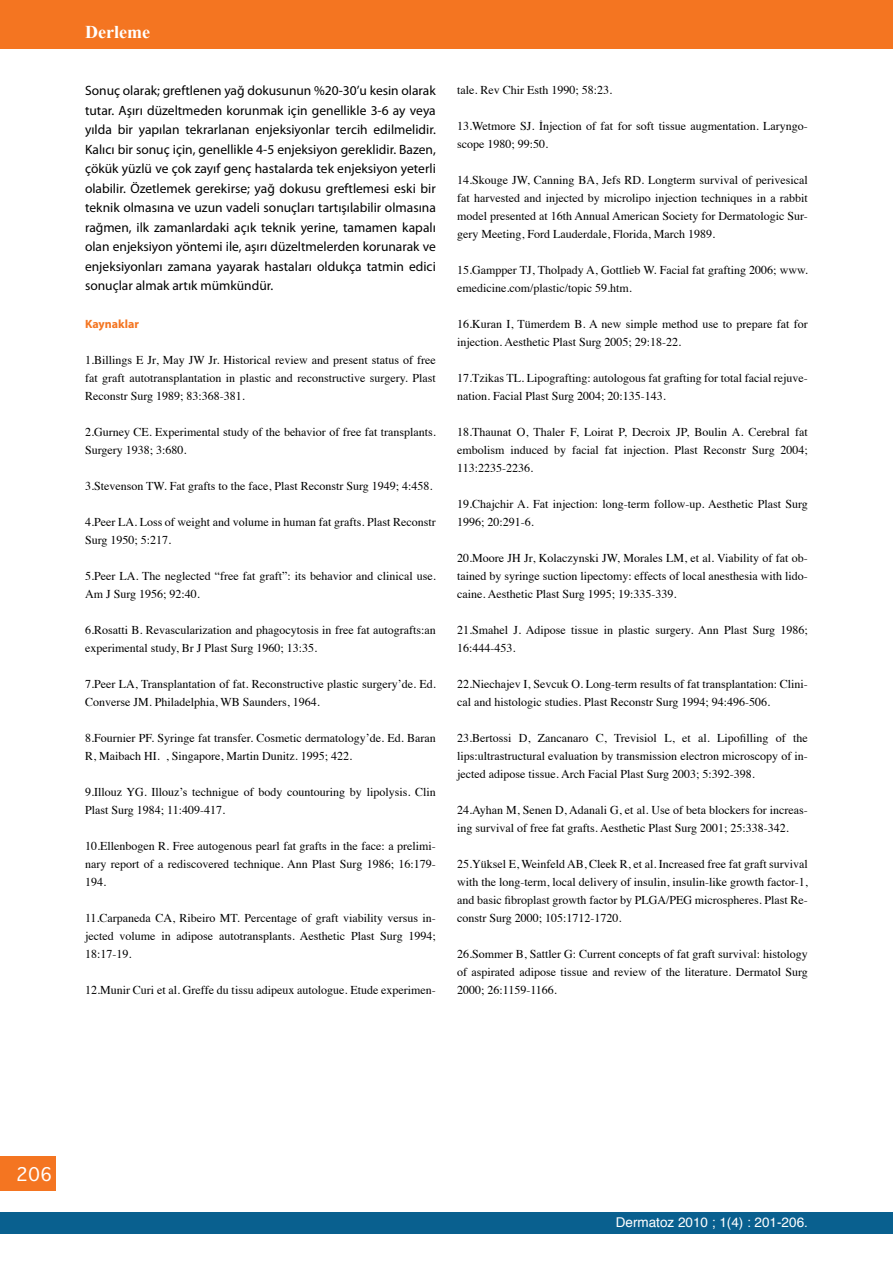
<style>
.page{position:relative;width:893px;height:1263px;background:#fff}
.page>*{position:absolute;margin:0;border:0;box-sizing:border-box;transform-origin:0 0}
.t1{font:700 18px "Times New Roman";color:#fff}
.t2{font:18px "Geneva";color:#fff}
.t3{font:13.5px/19.5px "Myriad Pro";color:#000;text-align:justify}
.t4{font:13.5px "Helvetica";color:#fff}
.t5{font:12px/18px "Times";color:#000}
.t6{font:700 12px "Myriad Pro";color:#f47521}
</style>
<div class="page">
<div style="left:0;top:1157px;width:55px;height:34px;background:#f47521"></div>
<div style="left:0;top:0;width:893px;height:49px;background:#f47521"></div>
<div style="left:0;top:1212px;width:893px;height:21px;background:#09608f"></div>
<h1 class="t1" style="left:85px;top:20px;width:66px">Derleme</h1>
<p class="t3" style="left:85px;top:81px;width:352px">Sonuç olarak; greftlenen yağ dokusunun %20-30’u kesin olarak tutar. Aşırı düzeltmeden korunmak için genellikle 3-6 ay veya yılda bir yapılan tekrarlanan enjeksiyonlar tercih edilmelidir.<br>Kalıcı bir sonuç için, genellikle 4-5 enjeksiyon gereklidir. Bazen, çökük yüzlü ve çok zayıf genç hastalarda tek enjeksiyon yeterli olabilir. Özetlemek gerekirse; yağ dokusu greftlemesi eski bir teknik olmasına ve uzun vadeli sonuçları tartışılabilir olmasına rağmen, ilk zamanlardaki açık teknik yerine, tamamen kapalı olan enjeksiyon yöntemi ile, aşırı düzeltmelerden korunarak ve enjeksiyonları zamana yayarak hastaları oldukça tatmin edici sonuçlar almak artık mümkündür.</p>
<p class="t6" style="left:85px;top:316px;width:56px">Kaynaklar</p>
<p class="t5" style="left:85px;top:350px;width:352px;text-align:justify">1.Billings E Jr, May JW Jr. Historical review and present status of free fat graft autotransplantation in plastic and reconstructive surgery. Plast Reconstr Surg 1989; 83:368-381.</p>
<p class="t5" style="left:85px;top:422px;width:352px">2.Gurney CE. Experimental study of the behavior of free fat transplants.<br>Surgery 1938; 3:680.</p>
<p class="t5" style="left:85px;top:476px;width:349px">3.Stevenson TW. Fat grafts to the face, Plast Reconstr Surg 1949; 4:458.</p>
<p class="t5" style="left:85px;top:512px;width:352px">4.Peer LA. Loss of weight and volume in human fat grafts. Plast Reconstr<br>Surg 1950; 5:217.</p>
<p class="t5" style="left:85px;top:566px;width:352px">5.Peer LA. The neglected “free fat graft”: its behavior and clinical use.<br>Am J Surg 1956; 92:40.</p>
<p class="t5" style="left:85px;top:620px;width:352px">6.Rosatti B. Revascularization and phagocytosis in free fat autografts:an experimental study, Br J Plast Surg 1960; 13:35.</p>
<p class="t5" style="left:85px;top:674px;width:352px">7.Peer LA, Transplantation of fat. Reconstructive plastic surgery’de. Ed.<br>Converse JM. Philadelphia, WB Saunders, 1964.</p>
<p class="t5" style="left:85px;top:728px;width:352px">8.Fournier PF. Syringe fat transfer. Cosmetic dermatology’de. Ed. Baran<br>R, Maibach HI. , Singapore, Martin Dunitz. 1995; 422.</p>
<p class="t5" style="left:85px;top:782px;width:352px">9.Illouz YG. Illouz’s technigue of body countouring by lipolysis. Clin<br>Plast Surg 1984; 11:409-417.</p>
<p class="t5" style="left:85px;top:836px;width:352px;text-align:justify">10.Ellenbogen R. Free autogenous pearl fat grafts in the face: a prelimi&shy;nary report of a rediscovered technique. Ann Plast Surg 1986; 16:179- 194.</p>
<p class="t5" style="left:85px;top:908px;width:352px;text-align:justify">11.Carpaneda CA, Ribeiro MT. Percentage of graft viability versus in&shy;jected volume in adipose autotransplants. Aesthetic Plast Surg 1994; 18:17-19.</p>
<p class="t5" style="left:85px;top:980px;width:352px">12.Munir Curi et al. Greffe du tissu adipeux autologue. Etude experimen-</p>
<p class="t5" style="left:457px;top:80px;width:157px">tale. Rev Chir Esth 1990; 58:23.</p>
<p class="t5" style="left:457px;top:116px;width:352px">13.Wetmore SJ. İnjection of fat for soft tissue augmentation. Laryngo&shy;scope 1980; 99:50.</p>
<p class="t5" style="left:457px;top:170px;width:352px;text-align:justify">14.Skouge JW, Canning BA, Jefs RD. Longterm survival of perivesical fat harvested and injected by microlipo injection techniques in a rabbit model presented at 16th Annual American Society for Dermatologic Sur&shy;gery Meeting, Ford Lauderdale, Florida, March 1989.</p>
<p class="t5" style="left:457px;top:260px;width:352px">15.Gampper TJ, Tholpady A, Gottlieb W. Facial fat grafting 2006; www. emedicine.com/plastic/topic 59.htm.</p>
<p class="t5" style="left:457px;top:314px;width:352px">16.Kuran I, Tümerdem B. A new simple method use to prepare fat for injection. Aesthetic Plast Surg 2005; 29:18-22.</p>
<p class="t5" style="left:457px;top:368px;width:352px">17.Tzikas TL. Lipografting: autologous fat grafting for total facial rejuve&shy;nation. Facial Plast Surg 2004; 20:135-143.</p>
<p class="t5" style="left:457px;top:422px;width:352px;text-align:justify">18.Thaunat O, Thaler F, Loirat P, Decroix JP, Boulin A. Cerebral fat embolism induced by facial fat injection. Plast Reconstr Surg 2004; 113:2235-2236.</p>
<p class="t5" style="left:457px;top:494px;width:352px">19.Chajchir A. Fat injection: long-term follow-up. Aesthetic Plast Surg<br>1996; 20:291-6.</p>
<p class="t5" style="left:457px;top:548px;width:352px;text-align:justify">20.Moore JH Jr, Kolaczynski JW, Morales LM, et al. Viability of fat ob&shy;tained by syringe suction lipectomy: effects of local anesthesia with lido&shy;caine. Aesthetic Plast Surg 1995; 19:335-339.</p>
<p class="t5" style="left:457px;top:620px;width:352px">21.Smahel J. Adipose tissue in plastic surgery. Ann Plast Surg 1986;<br>16:444-453.</p>
<p class="t5" style="left:457px;top:674px;width:352px">22.Niechajev I, Sevcuk O. Long-term results of fat transplantation: Clini&shy;cal and histologic studies. Plast Reconstr Surg 1994; 94:496-506.</p>
<p class="t5" style="left:457px;top:728px;width:352px;text-align:justify">23.Bertossi D, Zancanaro C, Trevisiol L, et al. Lipofilling of the lips:ultrastructural evaluation by transmission electron microscopy of in&shy;jected adipose tissue. Arch Facial Plast Surg 2003; 5:392-398.</p>
<p class="t5" style="left:457px;top:800px;width:352px">24.Ayhan M, Senen D, Adanali G, et al. Use of beta blockers for increas&shy;ing survival of free fat grafts. Aesthetic Plast Surg 2001; 25:338-342.</p>
<p class="t5" style="left:457px;top:854px;width:352px;text-align:justify">25.Yüksel E, Weinfeld AB, Cleek R, et al. Increased free fat graft survival with the long-term, local delivery of insulin, insulin-like growth factor-1, and basic fibroplast growth factor by PLGA/PEG microspheres. Plast Re&shy;constr Surg 2000; 105:1712-1720.</p>
<p class="t5" style="left:457px;top:944px;width:352px;text-align:justify">26.Sommer B, Sattler G: Current concepts of fat graft survival: histology of aspirated adipose tissue and review of the literature. Dermatol Surg 2000; 26:1159-1166.</p>
<h1 class="t2" style="left:16px;top:1159px;width:38px">206</h1>
<p class="t4" style="left:616px;top:1211px;width:194px">Dermatoz 2010 ; 1(4) : 201-206.</p>
</div>
